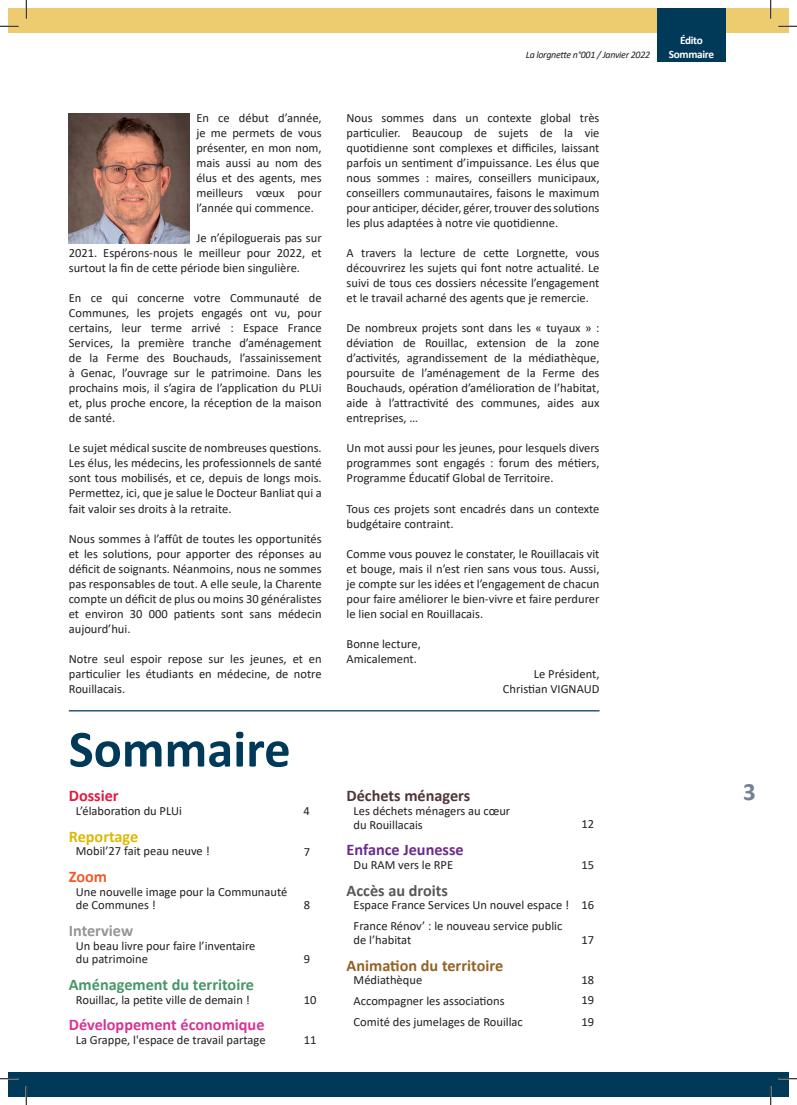
<style>
.page{position:relative;width:797px;height:1105px;background:#fff}
.page>*{position:absolute;margin:0;border:0;box-sizing:border-box;transform-origin:0 0}
.t1{font:700 52.5px "Calibri";color:#013a59}
.t2{font:700 25px "Calibri";color:#757f96}
.t3{font:700 16.25px "Calibri";color:#489769}
.t4{font:700 16.25px "Calibri";color:#d63595}
.t5{font:700 16.25px "Calibri";color:#966226}
.t6{font:700 16.25px "Calibri";color:#4f3639}
.t7{font:700 16.25px "Calibri";color:#6a2b8b}
.t8{font:700 16.25px "Calibri";color:#57585a}
.t9{font:700 16.25px "Calibri";color:#d9bb04}
.t10{font:700 16.25px "Calibri";color:#939598}
.t11{font:700 16.25px "Calibri";color:#e11b3f}
.t12{font:700 16.25px "Calibri";color:#f15b2a}
.t13{font:12.5px/15px "Calibri";color:#231f20;text-align:justify}
.t14{font:700 11.25px/13.5px "Calibri";letter-spacing:-.03em;color:#fff;text-align:center}
.t15{font:italic 10px "Calibri";letter-spacing:-.03em;color:#231f20}
</style>
<div class="page">
<hr style="left:69px;top:710px;width:530px;height:1px;background:#013a59">
<img style="left:69px;top:113px;width:120px;height:130px">
<div style="left:9px;top:9px;width:779px;height:24px;background:#edcb6f"></div>
<div style="left:9px;top:1072px;width:779px;height:24px;background:#013a59"></div>
<div style="left:657px;top:9px;width:68px;height:53px;background:#013a59"></div>
<svg style="left:0;top:25px;width:19px;height:2px"></svg>
<svg style="left:778px;top:25px;width:19px;height:2px"></svg>
<svg style="left:0;top:1078px;width:19px;height:1px"></svg>
<svg style="left:778px;top:1078px;width:19px;height:1px"></svg>
<svg style="left:25px;top:0;width:2px;height:19px"></svg>
<svg style="left:25px;top:1086px;width:2px;height:19px"></svg>
<svg style="left:770px;top:0;width:1px;height:19px"></svg>
<svg style="left:770px;top:1086px;width:1px;height:19px"></svg>
<p class="t13" style="left:196px;top:110px;width:127px">En ce début d’année, je me permets de vous présenter, en mon nom, mais aussi au nom des élus et des agents, mes meilleurs vœux pour l’année qui commence.</p>
<p class="t13" style="left:69px;top:230px;width:254px;text-indent:128px">Je n’épiloguerais pas sur 2021. Espérons-nous le meilleur pour 2022, et surtout la fin de cette période bien singulière.</p>
<p class="t13" style="left:69px;top:290px;width:254px">En ce qui concerne votre Communauté de Communes, les projets engagés ont vu, pour certains, leur terme arrivé : Espace France Services, la première tranche d’aménagement de la Ferme des Bouchauds, l’assainissement à Genac, l’ouvrage sur le patrimoine. Dans les prochains mois, il s’agira de l’application du PLUi et, plus proche encore, la réception de la maison de santé.</p>
<p class="t13" style="left:69px;top:440px;width:254px">Le sujet médical suscite de nombreuses questions.<br>Les élus, les médecins, les professionnels de santé sont tous mobilisés, et ce, depuis de longs mois.<br>Permettez, ici, que je salue le Docteur Banliat qui a fait valoir ses droits à la retraite.</p>
<p class="t13" style="left:69px;top:530px;width:254px">Nous sommes à l’affût de toutes les opportunités et les solutions, pour apporter des réponses au déficit de soignants. Néanmoins, nous ne sommes pas responsables de tout. A elle seule, la Charente compte un déficit de plus ou moins 30 généralistes et environ 30 000 patients sont sans médecin aujourd’hui.</p>
<p class="t13" style="left:69px;top:650px;width:254px">Notre seul espoir repose sur les jeunes, et en particulier les étudiants en médecine, de notre Rouillacais.</p>
<h1 class="t1" style="left:69px;top:712px;width:223px">Sommaire</h1>
<h3 class="t11" style="left:69px;top:784px;width:51px">Dossier</h3>
<p class="t13" style="left:76px;top:803px;width:108px">L’élaboration du PLUi</p>
<h3 class="t9" style="left:69px;top:825px;width:71px">Reportage</h3>
<p class="t13" style="left:76px;top:843px;width:135px">Mobil’27 fait peau neuve !</p>
<h3 class="t12" style="left:69px;top:865px;width:40px">Zoom</h3>
<p class="t13" style="left:76px;top:884px;width:213px;line-height:13.8px">Une nouvelle image pour la Communauté de Communes !</p>
<h3 class="t10" style="left:69px;top:919px;width:66px">Interview</h3>
<p class="t13" style="left:76px;top:938px;width:181px;line-height:13.8px">Un beau livre pour faire l’inventaire du patrimoine</p>
<h3 class="t3" style="left:69px;top:973px;width:187px">Aménagement du territoire</h3>
<p class="t13" style="left:76px;top:992px;width:175px">Rouillac, la petite ville de demain !</p>
<h3 class="t4" style="left:69px;top:1013px;width:197px">Développement économique</h3>
<p class="t13" style="left:76px;top:1032px;width:191px">La Grappe, l'espace de travail partage</p>
<p class="t13" style="left:304px;top:803px;width:8px">4</p>
<p class="t13" style="left:304px;top:844px;width:8px">7</p>
<p class="t13" style="left:304px;top:897px;width:8px">8</p>
<p class="t13" style="left:304px;top:951px;width:8px">9</p>
<p class="t13" style="left:304px;top:991px;width:14px">10</p>
<p class="t13" style="left:304px;top:1032px;width:14px">11</p>
<p class="t15" style="left:526px;top:48px;width:126px">La lorgnette n°001 / Janvier 2022</p>
<p class="t14" style="left:669px;top:34px;width:47px">Édito<br>Sommaire</p>
<p class="t13" style="left:346px;top:110px;width:254px">Nous sommes dans un contexte global très particulier. Beaucoup de sujets de la vie quotidienne sont complexes et difficiles, laissant parfois un sentiment d’impuissance. Les élus que nous sommes : maires, conseillers municipaux, conseillers communautaires, faisons le maximum pour anticiper, décider, gérer, trouver des solutions les plus adaptées à notre vie quotidienne.</p>
<p class="t13" style="left:346px;top:245px;width:254px">A travers la lecture de cette Lorgnette, vous découvrirez les sujets qui font notre actualité. Le suivi de tous ces dossiers nécessite l’engagement et le travail acharné des agents que je remercie.</p>
<p class="t13" style="left:346px;top:320px;width:254px">De nombreux projets sont dans les « tuyaux » : déviation de Rouillac, extension de la zone d’activités, agrandissement de la médiathèque, poursuite de l’aménagement de la Ferme des Bouchauds, opération d’amélioration de l’habitat, aide à l’attractivité des communes, aides aux entreprises, …</p>
<p class="t13" style="left:346px;top:440px;width:254px">Un mot aussi pour les jeunes, pour lesquels divers programmes sont engagés : forum des métiers, Programme Éducatif Global de Territoire.</p>
<p class="t13" style="left:346px;top:500px;width:254px">Tous ces projets sont encadrés dans un contexte budgétaire contraint.</p>
<p class="t13" style="left:346px;top:545px;width:254px">Comme vous pouvez le constater, le Rouillacais vit et bouge, mais il n’est rien sans vous tous. Aussi, je compte sur les idées et l’engagement de chacun pour faire améliorer le bien-vivre et faire perdurer le lien social en Rouillacais.</p>
<p class="t13" style="left:346px;top:635px;width:76px">Bonne lecture,<br>Amicalement.</p>
<p class="t13" style="left:503px;top:665px;width:98px;text-align:right">Le Président,<br>Christian VIGNAUD</p>
<h3 class="t6" style="left:346px;top:784px;width:125px">Déchets ménagers</h3>
<p class="t13" style="left:353px;top:803px;width:158px;line-height:13.8px">Les déchets ménagers au cœur du Rouillacais</p>
<h3 class="t7" style="left:346px;top:838px;width:119px">Enfance Jeunesse</h3>
<p class="t13" style="left:353px;top:857px;width:101px">Du RAM vers le RPE</p>
<h3 class="t8" style="left:346px;top:879px;width:103px">Accès au droits</h3>
<p class="t13" style="left:353px;top:894px;width:217px;line-height:20.9px">Espace France Services Un nouvel espace !<br>France Rénov’ : le nouveau service public</p>
<p class="t13" style="left:353px;top:932px;width:59px">de l’habitat</p>
<h3 class="t5" style="left:346px;top:954px;width:158px">Animation du territoire</h3>
<p class="t13" style="left:353px;top:969px;width:171px;line-height:20.9px;text-align:left">Médiathèque<br>Accompagner les associations<br>Comité des jumelages de Rouillac</p>
<p class="t13" style="left:581px;top:816px;width:14px">12</p>
<p class="t13" style="left:581px;top:857px;width:14px">15</p>
<p class="t13" style="left:581px;top:897px;width:14px">16</p>
<p class="t13" style="left:581px;top:932px;width:14px">17</p>
<p class="t13" style="left:581px;top:970px;width:14px;line-height:20px">18<br>19</p>
<p class="t13" style="left:581px;top:1014px;width:14px">19</p>
<h2 class="t2" style="left:743px;top:774px;width:14px">3</h2>
</div>
